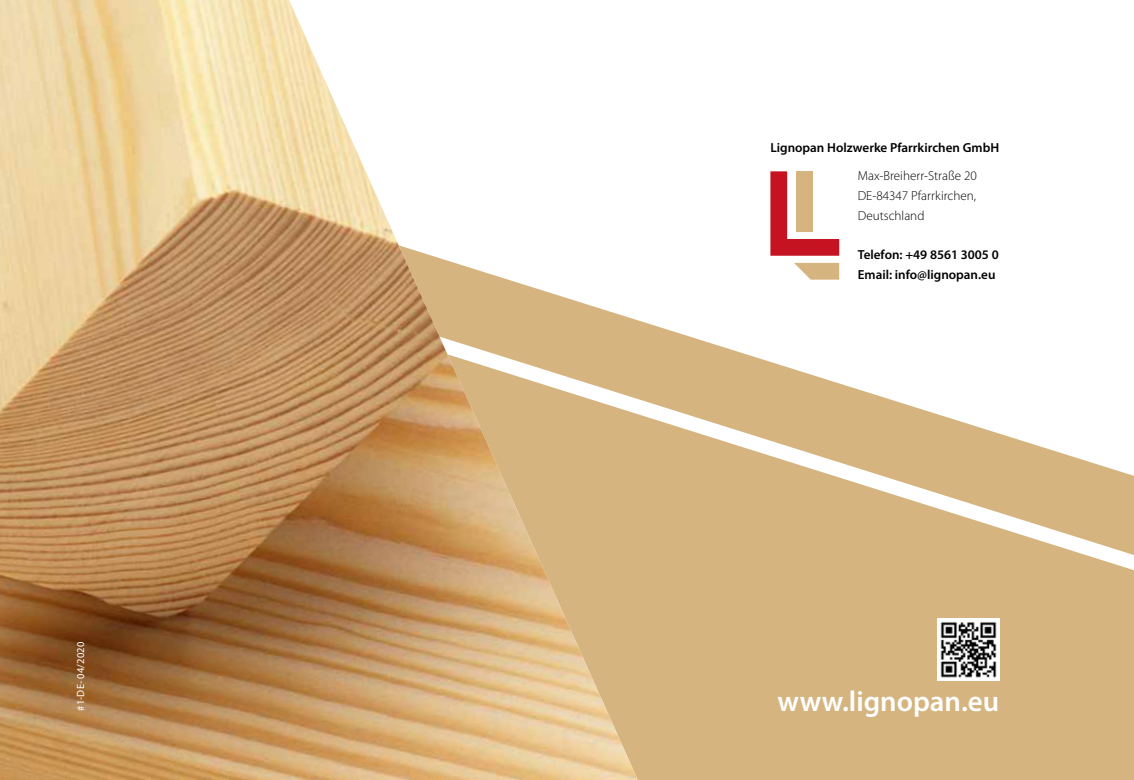
<style>
.page{position:relative;width:1134px;height:780px;background:#fff}
.page>*{position:absolute;margin:0;border:0;box-sizing:border-box;transform-origin:0 0}
.t1{font:600 28.88px "Myriad Pro";color:#fff}
.t2{font:600 13.12px/19.8px "Myriad Pro";color:#000}
.t3{font:300 13.12px/19.8px "Myriad Pro";color:#000;text-align:justify}
.t4{font:10.5px "Myriad Pro";letter-spacing:.01em;color:#fff}
</style>
<div class="page">
<div style="left:638px;top:666px;width:496px;height:114px;background:#d5b480"></div>
<svg style="left:638px;top:239px;width:496px;height:427px"></svg>
<img style="left:0;top:0;width:638px;height:780px">
<svg style="left:770px;top:171px;width:69px;height:85px"></svg>
<svg style="left:794px;top:263px;width:45px;height:16px"></svg>
<img style="left:937px;top:618px;width:62px;height:62px">
<p class="t4" style="left:74px;top:710px;width:70px;rotate:-90deg">#1-DE- 04/2020</p>
<p class="t2" style="left:770px;top:138px;width:230px">Lignopan Holzwerke Pfarrkirchen GmbH</p>
<p class="t3" style="left:858px;top:166px;width:121px">Max-Breiherr-Straße 20<br>DE-84347 Pfarrkirchen, Deutschland</p>
<p class="t2" style="left:858px;top:244px;width:142px">Telefon: +49 8561 3005 0<br>Email: info@lignopan.eu</p>
<h1 class="t1" style="left:777px;top:682px;width:223px">www.lignopan.eu</h1>
</div>
